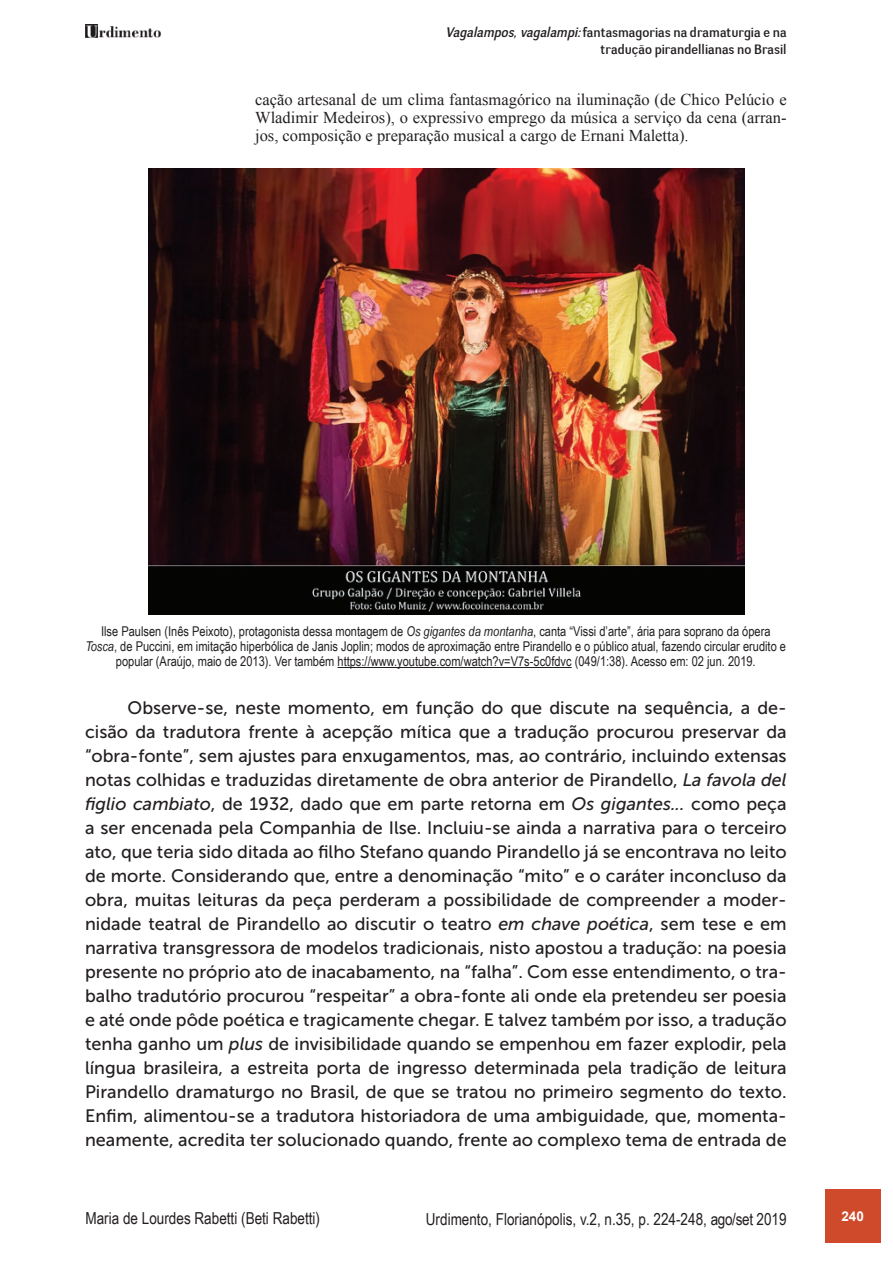
<style>
.page{position:relative;width:893px;height:1263px;background:#fff}
.page>*{position:absolute;margin:0;border:0;box-sizing:border-box;transform-origin:0 0}
.t1{font:18px/24px "Museo Sans 500";color:#231f20;text-align:justify}
.t2{font:16.5px/18px "Times New Roman";color:#231f20;text-align:justify}
.t3{font:16.5px "Arial Narrow";color:#231f20}
.t4{font:13.5px/15px "Arial Narrow";color:#231f20;text-align:center}
.t5{font:13.5px/16.2px "Negotiate Free";color:#231f20;text-align:right}
.t6{font:700 13.5px "Arial";color:#fff}
.s1{font-family:"Negotiate Rg";font-style:italic}
.s2{font-style:italic}
</style>
<div class="page">
<img style="left:85px;top:25px;width:75px;height:13px">
<div style="left:825px;top:1189px;width:55px;height:53px;background:#cf4a2a"></div>
<hr style="left:338px;top:667px;width:234px;height:1px;background:#231f20">
<img style="left:149px;top:168px;width:595px;height:447px">
<p class="t5" style="left:446px;top:25px;width:343px"><span class="s1">Vagalampos,vagalampi:</span>fantasmagorias na dramaturgia e na tradução pirandellianas no Brasil</p>
<p class="t2" style="left:255px;top:90px;width:533px">cação artesanal de um clima fantasmagórico na iluminação (de Chico Pelúcio e Wladimir Medeiros), o expressivo emprego da música a serviço da cena (arran&shy;jos, composição e preparação musical a cargo de Ernani Maletta).</p>
<p class="t4" style="left:85px;top:623px;width:702px">Ilse Paulsen (Inês Peixoto), protagonista dessa montagem de <span class="s2">Os gigantes da montanha</span>, canta “Vissi d’arte”, ária para soprano da ópera<br><span class="s2">Tosca</span>, de Puccini, em imitação hiperbólica de Janis Joplin; modos de aproximação entre Pirandello e o público atual, fazendo circular erudito e popular (Araújo, maio de 2013). Ver também https://www.youtube.com/watch?v=V7s-5c0fdvc (049/1:38). Acesso em: 02 jun. 2019.</p>
<p class="t1" style="left:85px;top:696px;width:703px;text-indent:43px">Observe-se, neste momento, em função do que discute na sequência, a de&shy;cisão da tradutora frente à acepção mítica que a tradução procurou preservar da “obra-fonte”, sem ajustes para enxugamentos, mas, ao contrário, incluindo extensas notas colhidas e traduzidas diretamente de obra anterior de Pirandello, <span class="s2">La favola del figlio cambiato</span>, de 1932, dado que em parte retorna em <span class="s2">Os gigantes...</span> como peça a ser encenada pela Companhia de Ilse. Incluiu-se ainda a narrativa para o terceiro ato, que teria sido ditada ao filho Stefano quando Pirandello já se encontrava no leito de morte. Considerando que, entre a denominação “mito” e o caráter inconcluso da obra, muitas leituras da peça perderam a possibilidade de compreender a moder&shy;nidade teatral de Pirandello ao discutir o teatro <span class="s2">em chave poética</span>, sem tese e em narrativa transgressora de modelos tradicionais, nisto apostou a tradução: na poesia presente no próprio ato de inacabamento, na “falha”. Com esse entendimento, o tra&shy;balho tradutório procurou “respeitar” a obra-fonte ali onde ela pretendeu ser poesia e até onde pôde poética e tragicamente chegar. E talvez também por isso, a tradução tenha ganho um <span class="s2">plus</span> de invisibilidade quando se empenhou em fazer explodir, pela língua brasileira, a estreita porta de ingresso determinada pela tradição de leitura Pirandello dramaturgo no Brasil, de que se tratou no primeiro segmento do texto.<br>Enfim, alimentou-se a tradutora historiadora de uma ambiguidade, que, momenta&shy;neamente, acredita ter solucionado quando, frente ao complexo tema de entrada de</p>
<p class="t3" style="left:85px;top:1206px;width:236px">Maria de Lourdes Rabetti (Beti Rabetti)</p>
<p class="t3" style="left:426px;top:1206px;width:362px">Urdimento, Florianópolis, v.2, n.35, p. 224-248, ago/set 2019</p>
<p class="t6" style="left:841px;top:1207px;width:24px">240</p>
</div>
